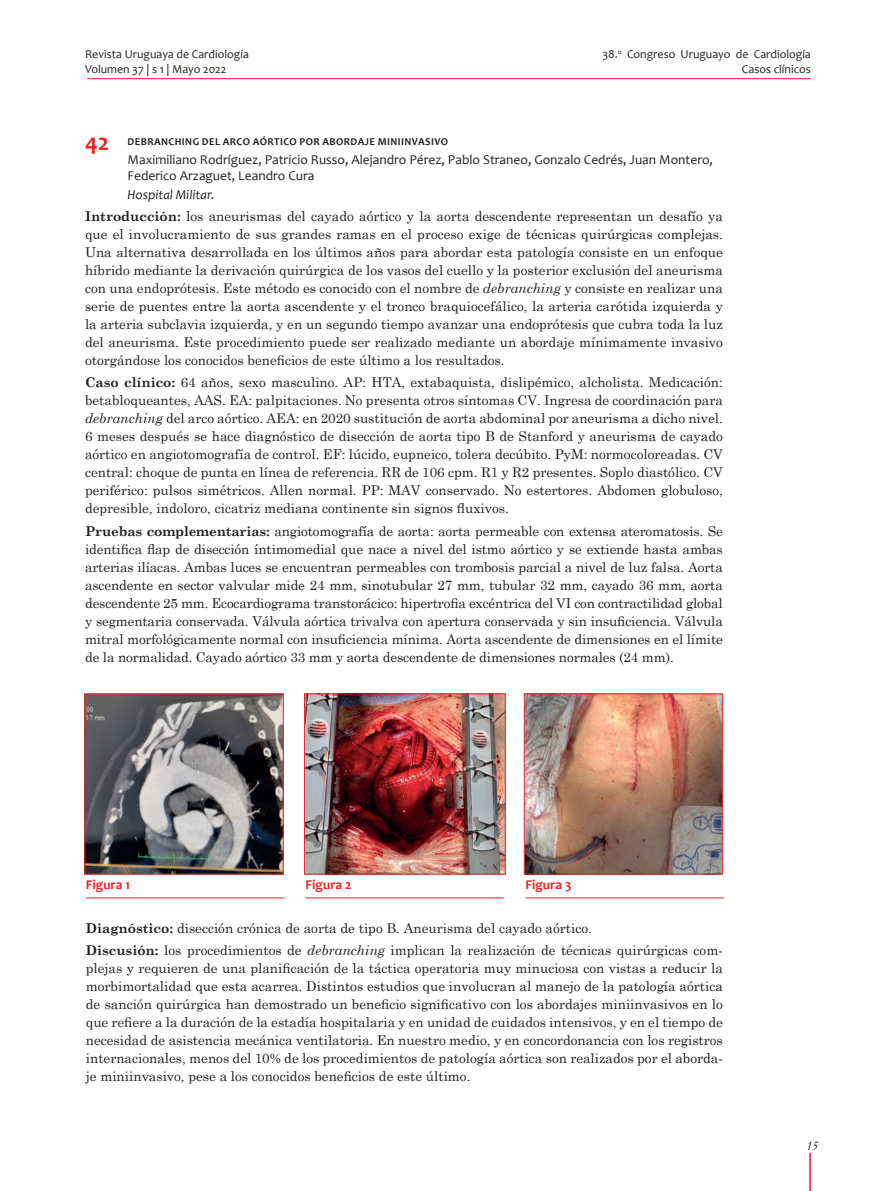
<style>
.page{position:relative;width:893px;height:1191px;background:#fff}
.page>*{position:absolute;margin:0;border:0;box-sizing:border-box;transform-origin:0 0}
.t1{font:700 24px "Candara";color:#ee1d23}
.t2{font:13.5px/18px "Century Schoolbook";color:#231f20;text-align:justify}
.t3{font:13.5px/16.5px "Candara";color:#231f20}
.t4{font:700 13.5px "Candara";color:#ee1d23}
.t5{font:italic 13.5px "Candara";color:#231f20}
.t6{font:italic 13.5px "Garamond";color:#231f20}
.t7{font:12px/14.7px "Candara";color:#231f20}
.t8{font:700 10.5px "Candara";letter-spacing:.04em;color:#231f20}
.s1{font-weight:700}
.s2{font-style:italic}
</style>
<div class="page">
<hr style="left:809px;top:1152px;width:2px;height:39px;background:#e21736">
<hr style="left:87px;top:78px;width:724px;height:1px;background:#e21736">
<img style="left:306px;top:695px;width:197px;height:177px">
<div style="left:304px;top:693px;width:201px;height:181px;border:1px solid #ee1d23"></div>
<img style="left:87px;top:695px;width:194px;height:177px">
<img style="left:526px;top:695px;width:195px;height:177px">
<div style="left:524px;top:693px;width:199px;height:181px;border:1px solid #ee1d23"></div>
<hr style="left:86px;top:897px;width:198px;height:1px;background:#ee1d23">
<hr style="left:306px;top:897px;width:198px;height:1px;background:#ee1d23">
<hr style="left:525px;top:897px;width:199px;height:1px;background:#ee1d23">
<p class="t7" style="left:85px;top:47px;width:165px">Revista Uruguaya de Cardiología<br>Volumen 37 | s 1 | Mayo 2022</p>
<p class="t7" style="left:602px;top:47px;width:210px;text-align:right">38.<sup>o</sup> Congreso Uruguayo de Cardiología<br>Casos clínicos</p>
<h1 class="t1" style="left:85px;top:127px;width:26px">42</h1>
<p class="t8" style="left:128px;top:135px;width:322px">DEBRANCHING DEL ARCO AÓRTICO POR ABORDAJE MINIINVASIVO</p>
<p class="t3" style="left:128px;top:151px;width:587px">Maximiliano Rodríguez, Patricio Russo, Alejandro Pérez, Pablo Straneo, Gonzalo Cedrés, Juan Montero,<br>Federico Arzaguet, Leandro Cura</p>
<p class="t5" style="left:128px;top:186px;width:88px">Hospital Militar.</p>
<p class="t2" style="left:85px;top:206px;width:639px"><span class="s1">Introducción:</span> los aneurismas del cayado aórtico y la aorta descendente representan un desafío ya que el involucramiento de sus grandes ramas en el proceso exige de técnicas quirúrgicas complejas.<br>Una alternativa desarrollada en los últimos años para abordar esta patología consiste en un enfoque híbrido mediante la derivación quirúrgica de los vasos del cuello y la posterior exclusión del aneurisma con una endoprótesis. Este método es conocido con el nombre de <span class="s2">debranching</span> y consiste en realizar una serie de puentes entre la aorta ascendente y el tronco braquiocefálico, la arteria carótida izquierda y la arteria subclavia izquierda, y en un segundo tiempo avanzar una endoprótesis que cubra toda la luz del aneurisma. Este procedimiento puede ser realizado mediante un abordaje mínimamente invasivo otorgándose los conocidos beneficios de este último a los resultados.</p>
<p class="t2" style="left:85px;top:372px;width:639px"><span class="s1">Caso clínico:</span> 64 años, sexo masculino. AP: HTA, extabaquista, dislipémico, alcholista. Medicación: betabloqueantes, AAS. EA: palpitaciones. No presenta otros síntomas CV. Ingresa de coordinación para <span class="s2">debranching</span> del arco aórtico. AEA: en 2020 sustitución de aorta abdominal por aneurisma a dicho nivel.<br>6 meses después se hace diagnóstico de disección de aorta tipo B de Stanford y aneurisma de cayado aórtico en angiotomografía de control. EF: lúcido, eupneico, tolera decúbito. PyM: normocoloreadas. CV central: choque de punta en línea de referencia. RR de 106 cpm. R1 y R2 presentes. Soplo diastólico. CV periférico: pulsos simétricos. Allen normal. PP: MAV conservado. No estertores. Abdomen globuloso, depresible, indoloro, cicatriz mediana continente sin signos fluxivos.</p>
<p class="t2" style="left:85px;top:520px;width:639px"><span class="s1">Pruebas complementarias:</span> angiotomografía de aorta: aorta permeable con extensa ateromatosis. Se identifica flap de disección íntimomedial que nace a nivel del istmo aórtico y se extiende hasta ambas arterias ilíacas. Ambas luces se encuentran permeables con trombosis parcial a nivel de luz falsa. Aorta ascendente en sector valvular mide 24 mm, sinotubular 27 mm, tubular 32 mm, cayado 36 mm, aorta descendente 25 mm. Ecocardiograma transtorácico: hipertrofia excéntrica del VI con contractilidad global y segmentaria conservada. Válvula aórtica trivalva con apertura conservada y sin insuficiencia. Válvula mitral morfológicamente normal con insuficiencia mínima. Aorta ascendente de dimensiones en el límite de la normalidad. Cayado aórtico 33 mm y aorta descendente de dimensiones normales (24 mm).</p>
<p class="t4" style="left:86px;top:876px;width:45px">Figura 1</p>
<p class="t4" style="left:306px;top:876px;width:47px">Figura 2</p>
<p class="t4" style="left:525px;top:876px;width:47px">Figura 3</p>
<p class="t2" style="left:86px;top:915px;width:638px;line-height:22.2px"><span class="s1">Diagnóstico:</span> disección crónica de aorta de tipo B. Aneurisma del cayado aórtico.<br><span class="s1">Discusión:</span> los procedimientos de <span class="s2">debranching</span> implican la realización de técnicas quirúrgicas com-</p>
<p class="t2" style="left:86px;top:957px;width:638px">plejas y requieren de una planificación de la táctica operatoria muy minuciosa con vistas a reducir la morbimortalidad que esta acarrea. Distintos estudios que involucran al manejo de la patología aórtica de sanción quirúrgica han demostrado un beneficio significativo con los abordajes miniinvasivos en lo que refiere a la duración de la estadía hospitalaria y en unidad de cuidados intensivos, y en el tiempo de necesidad de asistencia mecánica ventilatoria. En nuestro medio, y en concordonancia con los registros internacionales, menos del 10% de los procedimientos de patología aórtica son realizados por el aborda&shy;je miniinvasivo, pese a los conocidos beneficios de este último.</p>
<p class="t6" style="left:806px;top:1136px;width:14px">15</p>
</div>
